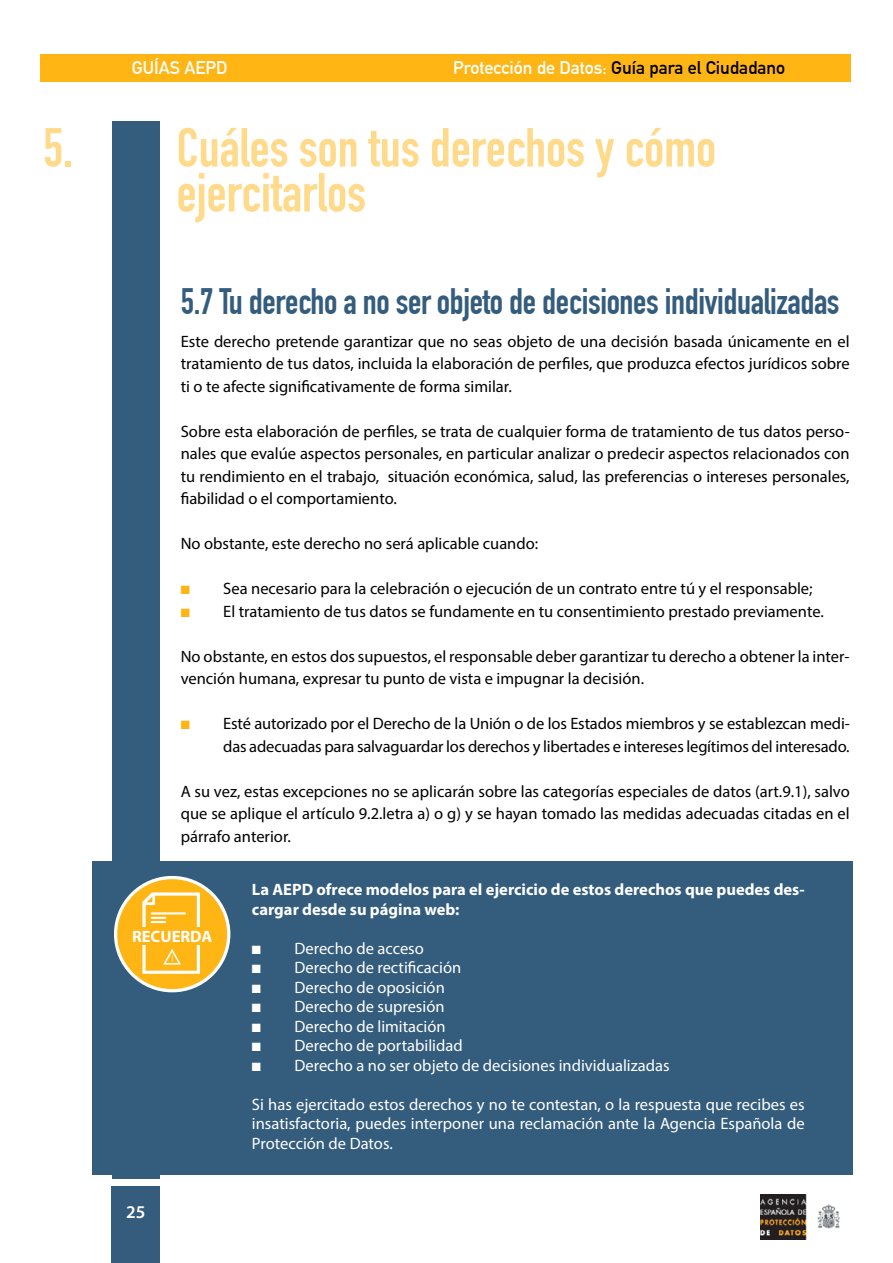
<style>
.page{position:relative;width:893px;height:1263px;background:#fff}
.page>*{position:absolute;margin:0;border:0;box-sizing:border-box;transform-origin:0 0}
.t1{font:700 54px/45px "DIN Condensed";color:#ffda8a}
.t2{font:700 36px "DIN Condensed";letter-spacing:-.01em;color:#335c7d}
.t3{font:700 18px "DIN Alternate";color:#000}
.t4{font:700 18px "DIN Alternate";color:#fff}
.t5{font:600 18px "Myriad Pro";color:#fff}
.t6{font:16.5px/22.5px "Myriad Pro";color:#000;text-align:justify}
.t7{font:16.5px/19.5px "Myriad Pro";color:#fff;text-align:justify}
.t8{font:700 16.5px/19.5px "Myriad Pro";color:#fff}
.s1{color:#fff}
.s2{color:#ffb514}
</style>
<div class="page">
<div style="left:40px;top:54px;width:810px;height:27px;background:#ffb514"></div>
<div style="left:112px;top:1186px;width:48px;height:77px;background:#355c7d"></div>
<img style="left:760px;top:1195px;width:80px;height:45px">
<div style="left:112px;top:122px;width:48px;height:1057px;background:#335c7d"></div>
<div style="left:92px;top:861px;width:761px;height:314px;background:#335c7d"></div>
<svg style="left:114px;top:876px;width:117px;height:117px"></svg>
<p class="t4" style="left:132px;top:54px;width:97px">GUÍAS AEPD</p>
<p class="t3" style="left:453px;top:54px;width:333px"><span class="s1">Protección de Datos:</span> Guía para el Ciudadano</p>
<h1 class="t1" style="left:177px;top:125px;width:541px;text-indent:-133px">5. Cuáles son tus derechos y cómo ejercitarlos</h1>
<h2 class="t2" style="left:181px;top:280px;width:660px">5.7 Tu derecho a no ser objeto de decisiones individualizadas</h2>
<p class="t6" style="left:181px;top:329px;width:670px">Este derecho pretende garantizar que no seas objeto de una decisión basada únicamente en el tratamiento de tus datos, incluida la elaboración de perfiles, que produzca efectos jurídicos sobre ti o te afecte significativamente de forma similar.</p>
<p class="t6" style="left:181px;top:419px;width:670px">Sobre esta elaboración de perfiles, se trata de cualquier forma de tratamiento de tus datos perso&shy;nales que evalúe aspectos personales, en particular analizar o predecir aspectos relacionados con tu rendimiento en el trabajo, situación económica, salud, las preferencias o intereses personales, fiabilidad o el comportamiento.</p>
<p class="t6" style="left:181px;top:532px;width:359px">No obstante, este derecho no será aplicable cuando:</p>
<p class="t6" style="left:181px;top:577px;width:633px"><span class="s2">■</span> Sea necesario para la celebración o ejecución de un contrato entre tú y el responsable;</p>
<p class="t6" style="left:181px;top:599px;width:645px"><span class="s2">■</span> El tratamiento de tus datos se fundamente en tu consentimiento prestado previamente.</p>
<p class="t6" style="left:181px;top:644px;width:670px">No obstante, en estos dos supuestos, el responsable deber garantizar tu derecho a obtener la inter&shy;vención humana, expresar tu punto de vista e impugnar la decisión.</p>
<p class="t6" style="left:181px;top:712px;width:670px;text-align:right"><span class="s2">■</span> Esté autorizado por el Derecho de la Unión o de los Estados miembros y se establezcan medi&shy;das adecuadas para salvaguardar los derechos y libertades e intereses legítimos del interesado.</p>
<p class="t6" style="left:181px;top:779px;width:670px">A su vez, estas excepciones no se aplicarán sobre las categorías especiales de datos (art.9.1), salvo que se aplique el artículo 9.2.letra a) o g) y se hayan tomado las medidas adecuadas citadas en el párrafo anterior.</p>
<p class="t8" style="left:132px;top:926px;width:82px">RECUERDA</p>
<p class="t5" style="left:126px;top:1201px;width:21px">25</p>
<p class="t8" style="left:252px;top:879px;width:554px">La AEPD ofrece modelos para el ejercicio de estos derechos que puedes des&shy;cargar desde su página web:</p>
<p class="t7" style="left:252px;top:938px;width:173px">■ Derecho de acceso</p>
<p class="t7" style="left:252px;top:958px;width:211px">■ Derecho de rectificación</p>
<p class="t7" style="left:252px;top:977px;width:194px">■ Derecho de oposición</p>
<p class="t7" style="left:252px;top:997px;width:194px">■ Derecho de supresión</p>
<p class="t7" style="left:252px;top:1016px;width:195px">■ Derecho de limitación</p>
<p class="t7" style="left:252px;top:1036px;width:212px">■ Derecho de portabilidad</p>
<p class="t7" style="left:252px;top:1055px;width:419px">■ Derecho a no ser objeto de decisiones individualizadas</p>
<p class="t7" style="left:252px;top:1094px;width:554px">Si has ejercitado estos derechos y no te contestan, o la respuesta que recibes es insatisfactoria, puedes interponer una reclamación ante la Agencia Española de Protección de Datos.</p>
</div>
